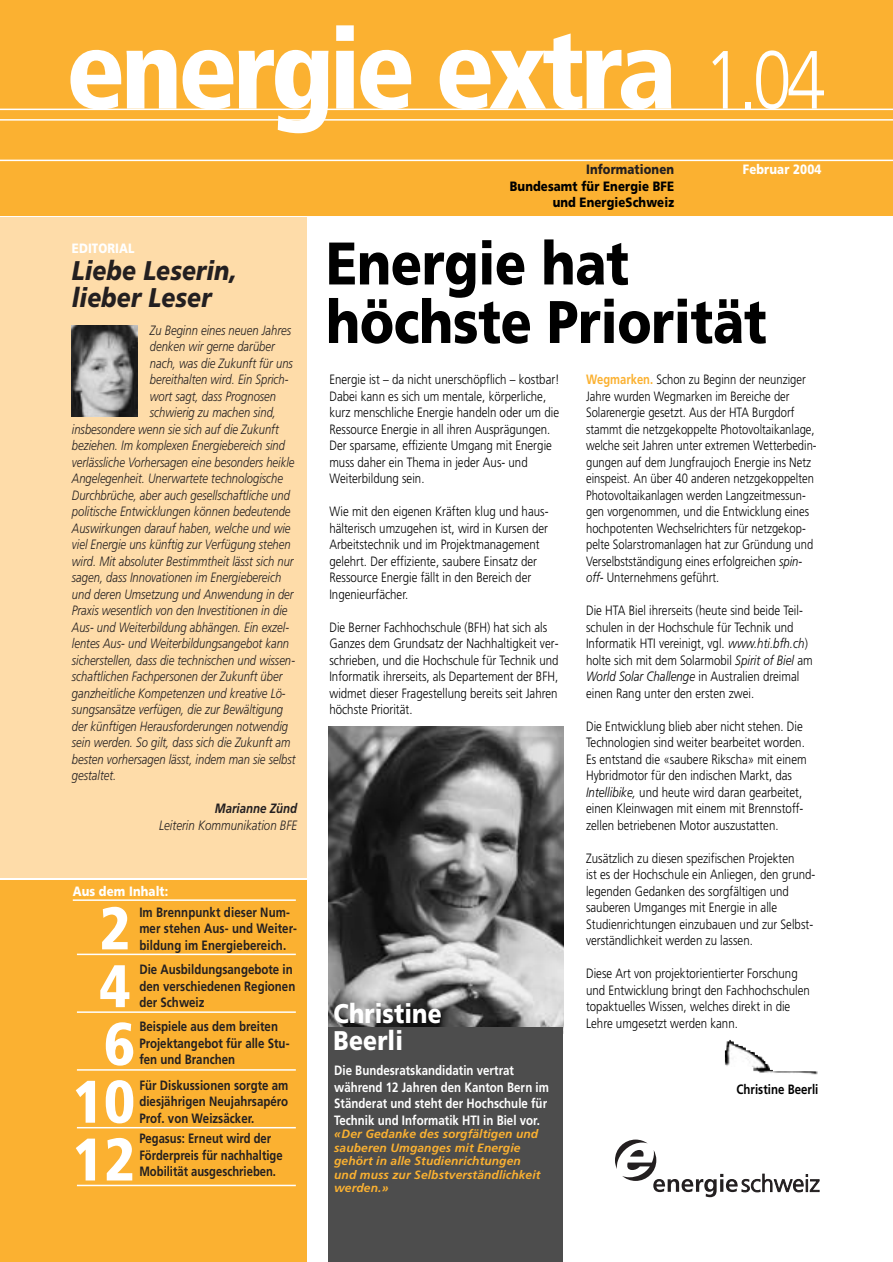
<style>
.page{position:relative;width:893px;height:1262px;background:#fff}
.page>*{position:absolute;margin:0;border:0;box-sizing:border-box;transform-origin:0 0}
.t1{font:900 condensed 111px "Frutiger";letter-spacing:-.04em;color:#fff}
.t2{font:900 60px/58.5px "Frutiger";letter-spacing:-.005em;color:#000;scale:.85 1}
.t3{font:900 condensed 60px/57.8px "Frutiger";color:#fff;text-align:center}
.t4{font:italic 900 27px/27px "Frutiger";letter-spacing:.005em;color:#231f20;scale:.85 1}
.t5{font:900 27px/27px "Frutiger";letter-spacing:.005em;color:#fff;scale:.85 1}
.t6{font:300 13.5px/16.5px "Frutiger";color:#000;scale:.85 1}
.t7{font:italic 300 13.5px "Frutiger";color:#231f20;scale:.83 1}
.t8{font:300 13.5px/16.5px "Frutiger";color:#000;scale:.83 1}
.t9{font:700 13.5px/16.5px "Frutiger";color:#231f20;scale:.85 1}
.t10{font:700 13.5px/16.5px "Frutiger";color:#fff;scale:.85 1}
.t11{font:700 13.5px/16.5px "Frutiger";color:#231f20;scale:.83 1}
.t12{font:900 13.5px/16.5px "Frutiger";letter-spacing:.01em;color:#000;text-align:right;scale:.85 1}
.t13{font:900 13.5px "Frutiger";letter-spacing:.01em;color:#fff;scale:.85 1}
.t14{font:italic 300 13.5px "Frutiger";color:#231f20;scale:.85 1}
.t15{font:700 13.5px "Frutiger";color:#000;scale:.85 1}
.t16{font:900 13.5px "Frutiger";letter-spacing:.01em;color:#231f20;scale:.85 1}
.t17{font:italic 700 13.5px "Frutiger";color:#231f20;scale:.85 1}
.t18{font:italic 700 12px/13.5px "Frutiger";letter-spacing:.01em;color:#fbb131}
.s1{font-weight:300;font-stretch:normal;font-size:82.5px}
.s2{font-weight:700;color:#fbb131}
.s3{font-style:italic}
</style>
<div class="page">
<div style="left:0;top:218px;width:306px;height:660px;background:#fedca9"></div>
<img style="left:328px;top:726px;width:235px;height:301px">
<div style="left:328px;top:1027px;width:235px;height:235px;background:#4d4d4d"></div>
<div style="left:0;top:0;width:892px;height:216px;background:#fbb131"></div>
<hr style="left:0;top:109px;width:892px;height:1px;background:#fff">
<hr style="left:0;top:160px;width:892px;height:1px;background:#fff">
<hr style="left:0;top:119px;width:892px;height:2px;background:#fff">
<svg style="left:615px;top:1139px;width:204px;height:58px"></svg>
<div style="left:0;top:880px;width:306px;height:382px;background:#fbb131"></div>
<hr style="left:73px;top:899px;width:223px;height:2px;background:#fff">
<hr style="left:77px;top:953px;width:219px;height:2px;background:#fff">
<hr style="left:77px;top:1011px;width:219px;height:1px;background:#fff">
<hr style="left:77px;top:1069px;width:219px;height:1px;background:#fff">
<hr style="left:77px;top:1126px;width:219px;height:2px;background:#fff">
<hr style="left:77px;top:1184px;width:219px;height:2px;background:#fff">
<img style="left:71px;top:325px;width:67px;height:92px">
<img style="left:724px;top:1040px;width:94px;height:35px">
<h1 class="t1" style="left:66px;top:25px;width:761px">energie extra <span class="s1">1.04</span></h1>
<p class="t13" style="left:72px;top:242px;width:75px">EDITORIAL</p>
<h3 class="t4" style="left:72px;top:259px;width:195px">Liebe Leserin, lieber Leser</h3>
<p class="t7" style="left:150px;top:324px;width:172px">Zu Beginn eines neuen Jahres</p>
<p class="t7" style="left:150px;top:341px;width:152px">denken wir gerne darüber</p>
<p class="t7" style="left:150px;top:357px;width:174px">nach, was die Zukunft für uns</p>
<p class="t7" style="left:150px;top:374px;width:169px">bereithalten wird. Ein Sprich-</p>
<p class="t7" style="left:150px;top:390px;width:154px">wort sagt, dass Prognosen</p>
<p class="t7" style="left:150px;top:407px;width:153px">schwierig zu machen sind,</p>
<p class="t7" style="left:72px;top:423px;width:251px">insbesondere wenn sie sich auf die Zukunft</p>
<p class="t7" style="left:72px;top:440px;width:258px">beziehen. Im komplexen Energiebereich sind</p>
<p class="t7" style="left:72px;top:456px;width:269px">verlässliche Vorhersagen eine besonders heikle</p>
<p class="t7" style="left:72px;top:473px;width:256px">Angelegenheit. Unerwartete technologische</p>
<p class="t7" style="left:72px;top:489px;width:264px">Durchbrüche, aber auch gesellschaftliche und</p>
<p class="t7" style="left:72px;top:506px;width:265px">politische Entwicklungen können bedeutende</p>
<p class="t7" style="left:72px;top:522px;width:265px">Auswirkungen darauf haben, welche und wie</p>
<p class="t7" style="left:72px;top:539px;width:265px">viel Energie uns künftig zur Verfügung stehen</p>
<p class="t7" style="left:72px;top:555px;width:269px">wird. Mit absoluter Bestimmtheit lässt sich nur</p>
<p class="t7" style="left:72px;top:572px;width:254px">sagen, dass Innovationen im Energiebereich</p>
<p class="t7" style="left:72px;top:588px;width:269px">und deren Umsetzung und Anwendung in der</p>
<p class="t7" style="left:72px;top:605px;width:261px">Praxis wesentlich von den Investitionen in die</p>
<p class="t7" style="left:72px;top:621px;width:263px">Aus- und Weiterbildung abhängen. Ein exzel-</p>
<p class="t7" style="left:72px;top:638px;width:263px">lentes Aus- und Weiterbildungsangebot kann</p>
<p class="t7" style="left:72px;top:654px;width:270px">sicherstellen, dass die technischen und wissen-</p>
<p class="t7" style="left:72px;top:671px;width:255px">schaftlichen Fachpersonen der Zukunft über</p>
<p class="t7" style="left:72px;top:687px;width:259px">ganzheitliche Kompetenzen und kreative Lö-</p>
<p class="t7" style="left:72px;top:704px;width:256px">sungsansätze verfügen, die zur Bewältigung</p>
<p class="t7" style="left:72px;top:720px;width:262px">der künftigen Herausforderungen notwendig</p>
<p class="t7" style="left:72px;top:737px;width:265px">sein werden. So gilt, dass sich die Zukunft am</p>
<p class="t7" style="left:72px;top:753px;width:271px">besten vorhersagen lässt, indem man sie selbst</p>
<p class="t7" style="left:72px;top:770px;width:55px">gestaltet.</p>
<p class="t17" style="left:215px;top:803px;width:98px">Marianne Zünd</p>
<p class="t14" style="left:159px;top:819px;width:164px">Leiterin Kommunikation BFE</p>
<p class="t13" style="left:73px;top:885px;width:114px">Aus dem Inhalt:</p>
<h2 class="t3" style="left:73px;top:904px;width:64px">2<br>4<br>6<br>10<br>12</h2>
<p class="t9" style="left:139px;top:904px;width:187px">Im Brennpunkt dieser Num&shy;mer stehen Aus- und Weiter&shy;bildung im Energiebereich.</p>
<p class="t9" style="left:139px;top:962px;width:185px">Die Ausbildungsangebote in den verschiedenen Regionen der Schweiz</p>
<p class="t9" style="left:139px;top:1019px;width:178px">Beispiele aus dem breiten<br>Projektangebot für alle Stu&shy;fen und Branchen</p>
<p class="t9" style="left:139px;top:1078px;width:177px;text-align:justify">Für Diskussionen sorgte am diesjährigen Neujahrsapéro Prof. von Weizsäcker.</p>
<p class="t11" style="left:139px;top:1131px;width:174px">Pegasus: Erneut wird der<br>Förderpreis für nachhaltige<br>Mobilität ausgeschrieben.</p>
<p class="t16" style="left:586px;top:164px;width:105px">Informationen</p>
<p class="t13" style="left:742px;top:164px;width:94px">Februar 2004</p>
<p class="t12" style="left:510px;top:179px;width:195px">Bundesamt für Energie BFE und EnergieSchweiz</p>
<h2 class="t2" style="left:326px;top:239px;width:520px">Energie hat höchste Priorität</h2>
<p class="t6" style="left:329px;top:372px;width:272px">Energie ist – da nicht unerschöpflich – kostbar!<br>Dabei kann es sich um mentale, körperliche, kurz menschliche Energie handeln oder um die Ressource Energie in all ihren Ausprägungen.<br>Der sparsame, effiziente Umgang mit Energie muss daher ein Thema in jeder Aus- und Weiterbildung sein.</p>
<p class="t6" style="left:329px;top:504px;width:259px">Wie mit den eigenen Kräften klug und haus&shy;hälterisch umzugehen ist, wird in Kursen der Arbeitstechnik und im Projektmanagement gelehrt. Der effiziente, saubere Einsatz der Ressource Energie fällt in den Bereich der Ingenieurfächer.</p>
<p class="t6" style="left:329px;top:620px;width:271px">Die Berner Fachhochschule (BFH) hat sich als Ganzes dem Grundsatz der Nachhaltigkeit ver&shy;schrieben, und die Hochschule für Technik und Informatik ihrerseits, als Departement der BFH, widmet dieser Fragestellung bereits seit Jahren höchste Priorität.</p>
<p class="t8" style="left:586px;top:372px;width:279px"><span class="s2">Wegmarken.</span> Schon zu Beginn der neunziger Jahre wurden Wegmarken im Bereiche der Solarenergie gesetzt. Aus der HTA Burgdorf stammt die netzgekoppelte Photovoltaikanlage, welche seit Jahren unter extremen Wetterbedin&shy;gungen auf dem Jungfraujoch Energie ins Netz einspeist. An über 40 anderen netzgekoppelten Photovoltaikanlagen werden Langzeitmessun&shy;gen vorgenommen, und die Entwicklung eines hochpotenten Wechselrichters für netzgekop&shy;pelte Solarstromanlagen hat zur Gründung und Verselbstständigung eines erfolgreichen <span class="s3">spin&shy;off-</span> Unternehmens geführt.</p>
<p class="t6" style="left:586px;top:603px;width:268px">Die HTA Biel ihrerseits (heute sind beide Teil&shy;schulen in der Hochschule für Technik und Informatik HTI vereinigt, vgl. <span class="s3">www.hti.bfh.ch</span>) holte sich mit dem Solarmobil <span class="s3">Spirit of Biel</span> am <span class="s3">World Solar Challenge</span> in Australien dreimal einen Rang unter den ersten zwei.</p>
<p class="t6" style="left:586px;top:719px;width:261px">Die Entwicklung blieb aber nicht stehen. Die Technologien sind weiter bearbeitet worden.<br>Es entstand die «saubere Rikscha» mit einem Hybridmotor für den indischen Markt, das <span class="s3">Intellibike,</span> und heute wird daran gearbeitet, einen Kleinwagen mit einem mit Brennstoff&shy;zellen betriebenen Motor auszustatten.</p>
<p class="t6" style="left:586px;top:851px;width:271px">Zusätzlich zu diesen spezifischen Projekten<br>ist es der Hochschule ein Anliegen, den grund&shy;legenden Gedanken des sorgfältigen und sauberen Umganges mit Energie in alle Studienrichtungen einzubauen und zur Selbst&shy;verständlichkeit werden zu lassen.</p>
<p class="t6" style="left:586px;top:966px;width:265px">Diese Art von projektorientierter Forschung und Entwicklung bringt den Fachhochschulen topaktuelles Wissen, welches direkt in die Lehre umgesetzt werden kann.</p>
<h3 class="t5" style="left:333px;top:1002px;width:129px">Christine<br>Beerli</h3>
<p class="t10" style="left:334px;top:1063px;width:254px">Die Bundesratskandidatin vertrat während 12 Jahren den Kanton Bern im Ständerat und steht der Hochschule für Technik und Informatik HTI in Biel vor.</p>
<p class="t18" style="left:334px;top:1128px;width:208px">«Der Gedanke des sorgfältigen und sauberen Umganges mit Energie gehört in alle Studienrichtungen und muss zur Selbstverständlichkeit werden.»</p>
<p class="t15" style="left:736px;top:1083px;width:98px">Christine Beerli</p>
</div>
